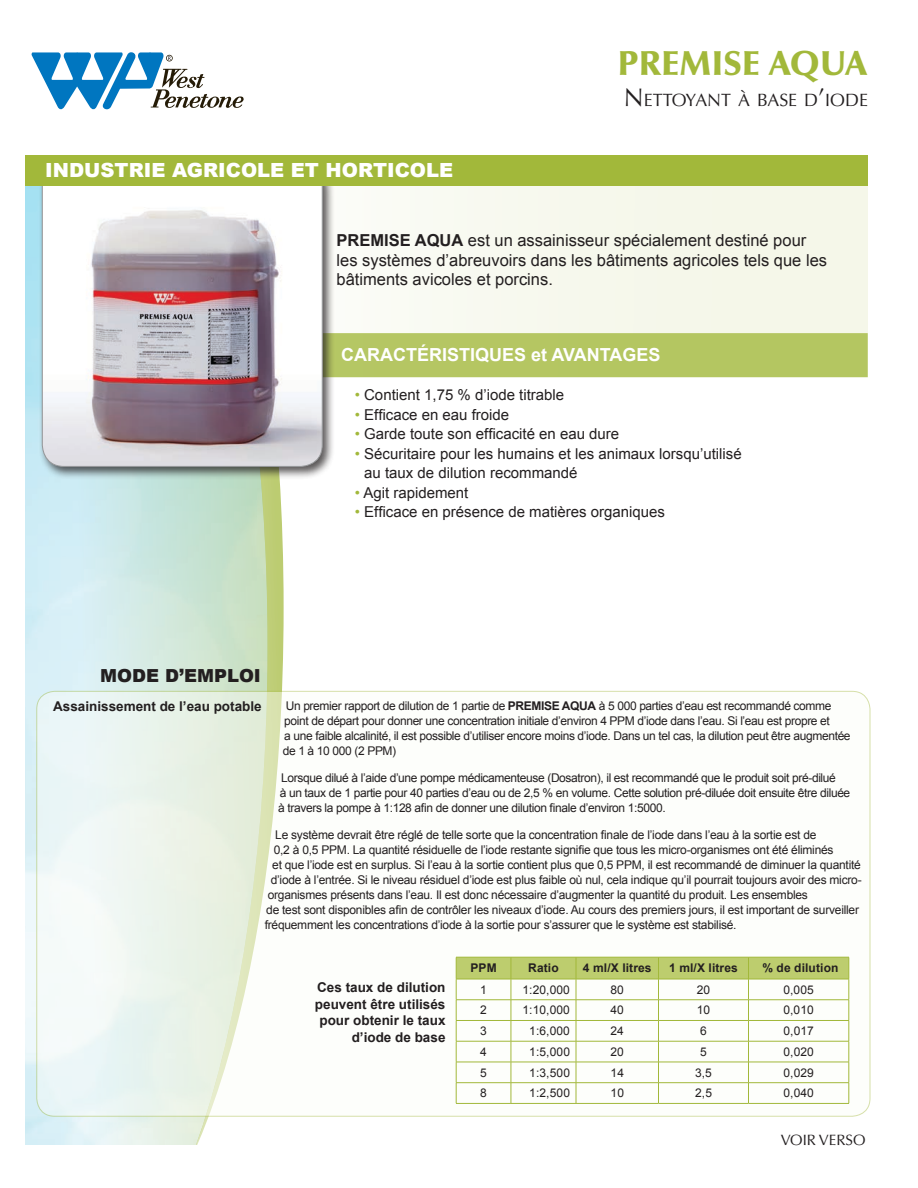
<style>
.page{position:relative;width:918px;height:1188px;background:#fff}
.page>*{position:absolute;margin:0;border:0;box-sizing:border-box;transform-origin:0 0}
.t1{font:900 34.5px "Optima";color:#a2b83a}
.t2{font:900 19.5px "Arial";color:#fff}
.t3{font:700 18px "Arial";color:#fff}
.t4{font:900 18px "Arial";color:#231f20}
.t5{font:17.85px "Optima";color:#231f20}
.t6{font:16.5px/19.5px "Arial";color:#231f20}
.t7{font:15px/19.5px "Arial";color:#231f20}
.t8{font:15px "Optima";color:#231f20}
.t9{font:700 13.5px/16.5px "Arial";color:#231f20;text-align:right}
.t10{font:12px/15px "Arial";letter-spacing:-.02em;color:#231f20}
.t11{font:700 12px "Arial";letter-spacing:.01em;color:#231f20}
.s1{font-size:25.5px}
.s2{font-weight:700}
.s3{color:#a2b83a}
</style>
<div class="page">
<div style="left:70px;top:174px;width:798px;height:203px;background:#f6f8ec"></div>
<div style="left:320px;top:333px;width:548px;height:44px;background:#b4c661;border:2px solid #a2b83a"></div>
<img style="left:25px;top:186px;width:243px;height:959px">
<svg style="left:32px;top:52px;width:212px;height:57px"></svg>
<svg style="left:37px;top:691px;width:833px;height:425px"></svg>
<div style="left:39px;top:160px;width:297px;height:319px;background:#231f20;opacity:.75"></div>
<img style="left:42px;top:186px;width:280px;height:280px">
<div style="left:25px;top:155px;width:843px;height:31px;background:#a2b83a"></div>
<svg style="left:456px;top:957px;width:394px;height:146px"></svg>
<hr style="left:456px;top:1103px;width:55px;height:1px;background:#a2b83a">
<hr style="left:511px;top:1103px;width:65px;height:1px;background:#a2b83a">
<hr style="left:576px;top:1103px;width:82px;height:1px;background:#a2b83a">
<hr style="left:658px;top:1103px;width:90px;height:1px;background:#a2b83a">
<hr style="left:748px;top:1103px;width:101px;height:1px;background:#a2b83a">
<h2 class="t2" style="left:45px;top:156px;width:409px">INDUSTRIE AGRICOLE ET HORTICOLE</h2>
<h1 class="t1" style="left:618px;top:43px;width:252px">PREMISE AQUA</h1>
<h3 class="t5" style="left:624px;top:89px;width:245px"><span class="s1">N</span>ETTOYANT À BASE D<span class="s1">’</span>IODE</h3>
<h3 class="t6" style="left:337px;top:231px;width:492px"><span class="s2">PREMISE AQUA</span> est un assainisseur spécialement destiné pour les systèmes d’abreuvoirs dans les bâtiments agricoles tels que les bâtiments avicoles et porcins.</h3>
<h3 class="t3" style="left:341px;top:343px;width:321px">CARACTÉRISTIQUES et AVANTAGES</h3>
<h3 class="t4" style="left:100px;top:663px;width:162px">MODE D’EMPLOI</h3>
<p class="t7" style="left:355px;top:386px;width:211px"><span class="s3">•</span> Contient 1,75 % d’iode titrable</p>
<p class="t7" style="left:355px;top:405px;width:156px"><span class="s3">•</span> Efficace en eau froide</p>
<p class="t7" style="left:355px;top:425px;width:266px"><span class="s3">•</span> Garde toute son efficacité en eau dure</p>
<p class="t7" style="left:364px;top:444px;width:379px;text-indent:-9px"><span class="s3">•</span> Sécuritaire pour les humains et les animaux lorsqu’utilisé au taux de dilution recommandé</p>
<p class="t7" style="left:355px;top:483px;width:115px"><span class="s3">•</span> Agit rapidement</p>
<p class="t7" style="left:355px;top:503px;width:312px"><span class="s3">•</span> Efficace en présence de matières organiques</p>
<p class="t10" style="left:283px;top:698px;width:569px">Un premier rapport de dilution de 1 partie de <span class="s2">PREMISE AQUA</span> à 5 000 parties d’eau est recommandé comme point de départ pour donner une concentration initiale d’environ 4 PPM d’iode dans l’eau. Si l’eau est propre et<br>a une faible alcalinité, il est possible d’utiliser encore moins d’iode. Dans un tel cas, la dilution peut être augmentée de 1 à 10 000 (2 PPM)</p>
<p class="t10" style="left:278px;top:770px;width:574px">Lorsque dilué à l’aide d’une pompe médicamenteuse (Dosatron), il est recommandé que le produit soit pré-dilué<br>à un taux de 1 partie pour 40 parties d’eau ou de 2,5 % en volume. Cette solution pré-diluée doit ensuite être diluée à travers la pompe à 1:128 afin de donner une dilution finale d’environ 1:5000.</p>
<p class="t10" style="left:275px;top:827px;width:543px">Le système devrait être réglé de telle sorte que la concentration finale de l’iode dans l’eau à la sortie est de</p>
<p class="t10" style="left:274px;top:842px;width:561px">0,2 à 0,5 PPM. La quantité résiduelle de l’iode restante signifie que tous les micro-organismes ont été éliminés</p>
<p class="t10" style="left:272px;top:857px;width:590px">et que l’iode est en surplus. Si l’eau à la sortie contient plus que 0,5 PPM, il est recommandé de diminuer la quantité</p>
<p class="t10" style="left:271px;top:872px;width:592px">d’iode à l’entrée. Si le niveau résiduel d’iode est plus faible où nul, cela indique qu’il pourrait toujours avoir des micro-</p>
<p class="t10" style="left:268px;top:887px;width:542px">organismes présents dans l’eau. Il est donc nécessaire d’augmenter la quantité du produit. Les ensembles</p>
<p class="t10" style="left:266px;top:902px;width:594px">de test sont disponibles afin de contrôler les niveaux d’iode. Au cours des premiers jours, il est important de surveiller</p>
<p class="t10" style="left:265px;top:917px;width:473px">fréquemment les concentrations d’iode à la sortie pour s’assurer que le système est stabilisé.</p>
<p class="t9" style="left:53px;top:699px;width:210px">Assainissement de l’eau potable</p>
<p class="t9" style="left:315px;top:980px;width:132px">Ces taux de dilution peuvent être utilisés pour obtenir le taux d’iode de base</p>
<p class="t11" style="left:470px;top:960px;width:28px">PPM</p>
<p class="t11" style="left:528px;top:960px;width:32px">Ratio</p>
<p class="t11" style="left:583px;top:960px;width:70px">4 ml/X litres</p>
<p class="t11" style="left:669px;top:960px;width:70px">1 ml/X litres</p>
<p class="t11" style="left:762px;top:960px;width:78px">% de dilution</p>
<p class="t10" style="left:480px;top:982px;width:8px">1</p>
<p class="t10" style="left:522px;top:982px;width:49px">1:20,000</p>
<p class="t10" style="left:611px;top:982px;width:15px">80</p>
<p class="t10" style="left:697px;top:982px;width:15px">20</p>
<p class="t10" style="left:783px;top:982px;width:32px">0,005</p>
<p class="t10" style="left:480px;top:1003px;width:8px">2</p>
<p class="t10" style="left:522px;top:1003px;width:49px">1:10,000</p>
<p class="t10" style="left:611px;top:1003px;width:15px">40</p>
<p class="t10" style="left:697px;top:1003px;width:15px">10</p>
<p class="t10" style="left:783px;top:1003px;width:32px">0,010</p>
<p class="t10" style="left:480px;top:1024px;width:8px">3</p>
<p class="t10" style="left:529px;top:1024px;width:42px">1:6,000</p>
<p class="t10" style="left:611px;top:1024px;width:15px">24</p>
<p class="t10" style="left:700px;top:1024px;width:8px">6</p>
<p class="t10" style="left:783px;top:1024px;width:32px">0,017</p>
<p class="t10" style="left:480px;top:1044px;width:8px">4</p>
<p class="t10" style="left:529px;top:1044px;width:42px">1:5,000</p>
<p class="t10" style="left:611px;top:1044px;width:15px">20</p>
<p class="t10" style="left:700px;top:1044px;width:8px">5</p>
<p class="t10" style="left:783px;top:1044px;width:32px">0,020</p>
<p class="t10" style="left:480px;top:1065px;width:8px">5</p>
<p class="t10" style="left:529px;top:1065px;width:42px">1:3,500</p>
<p class="t10" style="left:611px;top:1065px;width:15px">14</p>
<p class="t10" style="left:695px;top:1065px;width:18px">3,5</p>
<p class="t10" style="left:783px;top:1065px;width:32px">0,029</p>
<p class="t10" style="left:480px;top:1086px;width:8px">8</p>
<p class="t10" style="left:529px;top:1086px;width:42px">1:2,500</p>
<p class="t10" style="left:611px;top:1086px;width:15px">10</p>
<p class="t10" style="left:695px;top:1086px;width:18px">2,5</p>
<p class="t10" style="left:783px;top:1086px;width:32px">0,040</p>
<p class="t8" style="left:781px;top:1132px;width:86px">VOIR VERSO</p>
</div>
